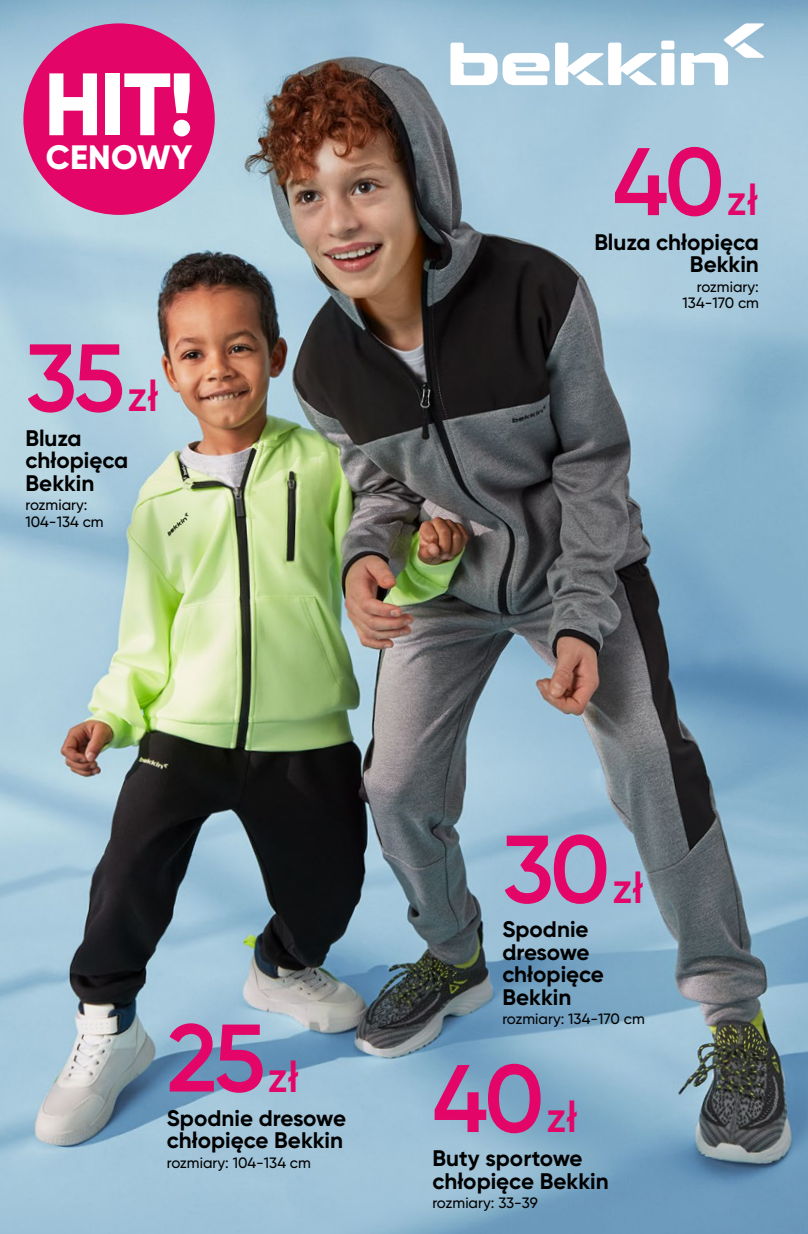
<style>
.page{position:relative;width:808px;height:1234px;background:#fff}
.page>*{position:absolute;margin:0;border:0;box-sizing:border-box;transform-origin:0 0}
.t1{font:600 95.7px "Gilroy";letter-spacing:-.04em;color:#e30567}
.t2{font:800 88.2px "Gilroy";color:#fff}
.t3{font:800 33.75px "Gilroy";letter-spacing:.01em;color:#fff}
.t4{font:700 22.5px/22.5px "Gilroy";color:#000}
.t5{font:500 15px/16.8px "Gilroy";color:#000}
.s1{font-size:43.2px}
</style>
<div class="page">
<img style="left:0;top:0;width:808px;height:1233px">
<div style="left:661px;top:41px;width:13px;height:8px;background:#fff;border-radius:2px"></div>
<svg style="left:447px;top:43px;width:209px;height:42px"></svg>
<div style="left:661px;top:53px;width:13px;height:32px;background:#fff;border-radius:2px"></div>
<svg style="left:677px;top:23px;width:87px;height:62px"></svg>
<div style="left:23px;top:23px;width:192px;height:192px;background:#e30567;border-radius:50%"></div>
<h2 class="t2" style="left:44px;top:49px;width:152px">HIT!</h2>
<h3 class="t3" style="left:46px;top:136px;width:148px">CENOWY</h3>
<h1 class="t1" style="left:25px;top:318px;width:134px">35<span class="s1">zł</span></h1>
<p class="t4" style="left:25px;top:426px;width:104px">Bluza chłopięca<br>Bekkin</p>
<p class="t5" style="left:25px;top:496px;width:80px">rozmiary:<br>104-134 cm</p>
<h1 class="t1" style="left:613px;top:122px;width:147px">40<span class="s1">zł</span></h1>
<p class="t4" style="left:594px;top:230px;width:166px;text-align:right">Bluza chłopięca<br>Bekkin</p>
<p class="t5" style="left:682px;top:278px;width:78px;text-align:right">rozmiary:<br>134-170 cm</p>
<h1 class="t1" style="left:502px;top:809px;width:143px">30<span class="s1">zł</span></h1>
<p class="t4" style="left:502px;top:917px;width:103px">Spodnie dresowe chłopięce<br>Bekkin</p>
<p class="t5" style="left:502px;top:1010px;width:144px">rozmiary: 134-170 cm</p>
<h1 class="t1" style="left:167px;top:998px;width:134px">25<span class="s1">zł</span></h1>
<h1 class="t1" style="left:432px;top:1038px;width:147px">40<span class="s1">zł</span></h1>
<p class="t4" style="left:167px;top:1106px;width:181px">Spodnie dresowe chłopięce Bekkin</p>
<p class="t5" style="left:167px;top:1153px;width:146px">rozmiary: 104-134 cm</p>
<p class="t4" style="left:432px;top:1146px;width:178px">Buty sportowe chłopięce Bekkin</p>
<p class="t5" style="left:432px;top:1194px;width:107px">rozmiary: 33-39</p>
</div>
